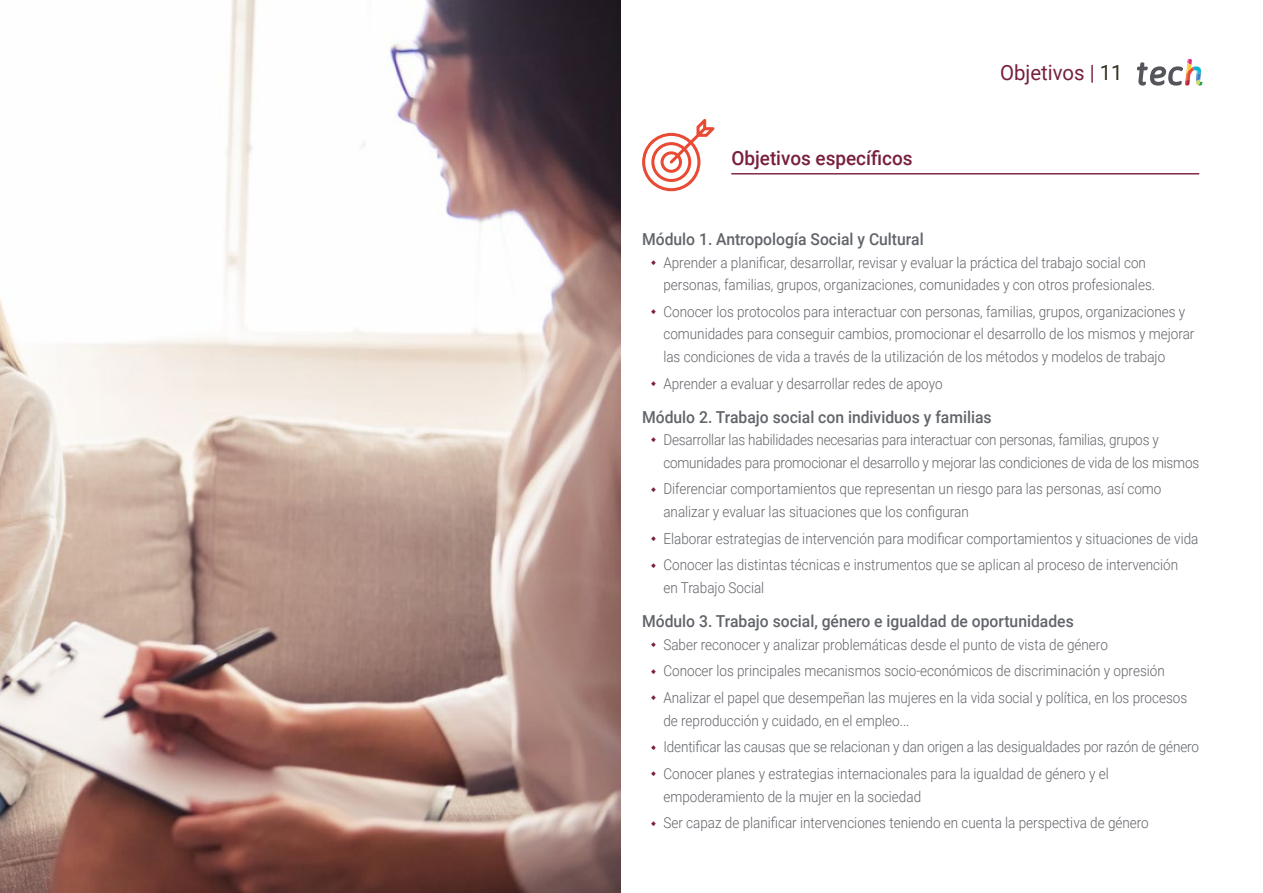
<style>
.page{position:relative;width:1263px;height:893px;background:#fff}
.page>*{position:absolute;margin:0;border:0;box-sizing:border-box;transform-origin:0 0}
.t1{font:21px "Roboto";color:#77203c}
.t2{font:500 19.5px "Roboto";color:#791e3c}
.t3{font:500 16.5px "Roboto";color:#61646a;scale:.95 1}
.t4{font:300 15px/26.7px "Roboto";color:#61646a;scale:.9 1}
.s1{color:#791e3c}
.s2{color:#312e20}
</style>
<div class="page">
<svg style="left:642px;top:119px;width:72px;height:72px"></svg>
<hr style="left:731px;top:173px;width:468px;height:1px;background:#791e3c">
<svg style="left:1137px;top:59px;width:65px;height:27px"></svg>
<img style="left:0;top:0;width:621px;height:893px">
<h2 class="t2" style="left:731px;top:144px;width:183px">Objetivos específicos</h2>
<h1 class="t1" style="left:1000px;top:57px;width:124px"><span class="s1">Obj</span>etivos | <span class="s2">11</span></h1>
<p class="t3" style="left:642px;top:228px;width:298px">Módulo 1. Antropología Social y Cultural</p>
<p class="t4" style="left:663px;top:250px;width:548px;line-height:22.5px">Aprender a planificar, desarrollar, revisar y evaluar la práctica del trabajo social con personas, familias, grupos, organizaciones, comunidades y con otros profesionales.</p>
<p class="t4" style="left:663px;top:300px;width:592px;line-height:22.5px">Conocer los protocolos para interactuar con personas, familias, grupos, organizaciones y comunidades para conseguir cambios, promocionar el desarrollo de los mismos y mejorar las condiciones de vida a través de la utilización de los métodos y modelos de trabajo</p>
<p class="t4" style="left:663px;top:369px;width:312px">Aprender a evaluar y desarrollar redes de apoyo</p>
<p class="t3" style="left:642px;top:405px;width:369px">Módulo 2. Trabajo social con individuos y familias</p>
<p class="t4" style="left:663px;top:428px;width:597px;line-height:22.5px">Desarrollar las habilidades necesarias para interactuar con personas, familias, grupos y comunidades para promocionar el desarrollo y mejorar las condiciones de vida de los mismos</p>
<p class="t4" style="left:663px;top:477px;width:555px;line-height:22.5px">Diferenciar comportamientos que representan un riesgo para las personas, así como analizar y evaluar las situaciones que los configuran</p>
<p class="t4" style="left:663px;top:524px;width:596px">Elaborar estrategias de intervención para modificar comportamientos y situaciones de vida<br>Conocer las distintas técnicas e instrumentos que se aplican al proceso de intervención</p>
<p class="t4" style="left:663px;top:574px;width:114px">en Trabajo Social</p>
<p class="t3" style="left:642px;top:610px;width:456px">Módulo 3. Trabajo social, género e igualdad de oportunidades</p>
<p class="t4" style="left:663px;top:630px;width:584px">Saber reconocer y analizar problemáticas desde el punto de vista de género<br>Conocer los principales mecanismos socio-económicos de discriminación y opresión<br>Analizar el papel que desempeñan las mujeres en la vida social y política, en los procesos</p>
<p class="t4" style="left:663px;top:706px;width:597px">de reproducción y cuidado, en el empleo...<br>Identificar las causas que se relacionan y dan origen a las desigualdades por razón de género<br>Conocer planes y estrategias internacionales para la igualdad de género y el</p>
<p class="t4" style="left:663px;top:782px;width:541px">empoderamiento de la mujer en la sociedad<br>Ser capaz de planificar intervenciones teniendo en cuenta la perspectiva de género</p>
</div>
